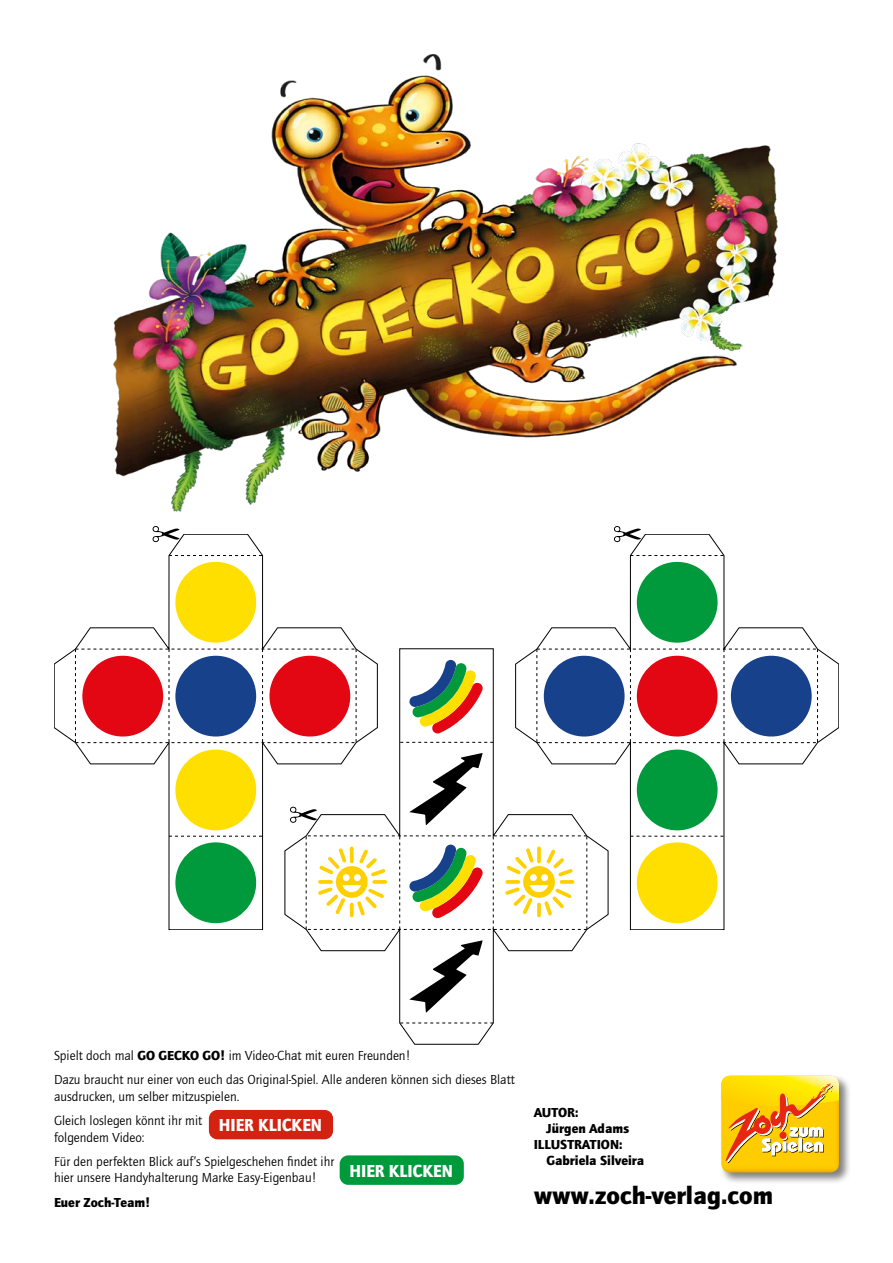
<style>
.page{position:relative;width:893px;height:1263px;background:#fff}
.page>*{position:absolute;margin:0;border:0;box-sizing:border-box;transform-origin:0 0}
.t1{font:900 25.5px "Quay Itc T";color:#000}
.t2{font:900 18px "Quay Itc T";color:#fff;scale:.92 1}
.t3{font:13.5px/24.8px "Quay Itc T";color:#000}
.t4{font:900 13.5px "Quay Itc T";color:#000}
.s1{font-weight:900}
</style>
<div class="page">
<img style="left:113px;top:54px;width:665px;height:458px">
<div style="left:719px;top:1074px;width:132px;height:110px;background:#000;opacity:.5"></div>
<img style="left:721px;top:1163px;width:9px;height:3px">
<svg style="left:721px;top:1076px;width:118px;height:87px;background:#f4bf25"></svg>
<svg style="left:54px;top:534px;width:302px;height:396px"></svg>
<svg style="left:169px;top:555px;width:94px;height:1px"></svg>
<svg style="left:75px;top:649px;width:210px;height:94px"></svg>
<svg style="left:169px;top:836px;width:94px;height:1px"></svg>
<svg style="left:153px;top:526px;width:27px;height:16px"></svg>
<div style="left:175px;top:562px;width:81px;height:81px;background:#ffdf00;border-radius:50%"></div>
<div style="left:82px;top:656px;width:81px;height:80px;background:#e30613;border-radius:50%"></div>
<div style="left:175px;top:656px;width:81px;height:80px;background:#17428b;border-radius:50%"></div>
<div style="left:269px;top:656px;width:81px;height:80px;background:#e30613;border-radius:50%"></div>
<div style="left:175px;top:749px;width:81px;height:81px;background:#ffdf00;border-radius:50%"></div>
<div style="left:175px;top:842px;width:81px;height:81px;background:#00993c;border-radius:50%"></div>
<svg style="left:537px;top:534px;width:302px;height:396px"></svg>
<svg style="left:630px;top:555px;width:94px;height:1px"></svg>
<svg style="left:608px;top:649px;width:210px;height:94px"></svg>
<svg style="left:630px;top:836px;width:94px;height:1px"></svg>
<svg style="left:614px;top:526px;width:27px;height:16px"></svg>
<div style="left:637px;top:562px;width:81px;height:81px;background:#00993c;border-radius:50%"></div>
<div style="left:544px;top:656px;width:81px;height:80px;background:#17428b;border-radius:50%"></div>
<div style="left:637px;top:656px;width:81px;height:80px;background:#e30613;border-radius:50%"></div>
<div style="left:731px;top:656px;width:81px;height:80px;background:#17428b;border-radius:50%"></div>
<div style="left:637px;top:749px;width:81px;height:81px;background:#00993c;border-radius:50%"></div>
<div style="left:637px;top:842px;width:81px;height:81px;background:#ffdf00;border-radius:50%"></div>
<svg style="left:285px;top:648px;width:323px;height:396px"></svg>
<svg style="left:400px;top:1023px;width:93px;height:1px"></svg>
<svg style="left:400px;top:742px;width:93px;height:1px"></svg>
<svg style="left:409px;top:940px;width:74px;height:72px"></svg>
<svg style="left:409px;top:753px;width:74px;height:72px"></svg>
<svg style="left:306px;top:836px;width:282px;height:94px"></svg>
<svg style="left:409px;top:660px;width:74px;height:74px"></svg>
<svg style="left:290px;top:807px;width:27px;height:16px"></svg>
<div style="left:209px;top:1110px;width:124px;height:29px;background:#d32210;border-radius:9px"></div>
<div style="left:340px;top:1155px;width:124px;height:30px;background:#00993c;border-radius:9px"></div>
<p class="t3" style="left:54px;top:1043px;width:462px">Spielt doch mal <span class="s1">GO GECKO GO!</span> im Video-Chat mit euren Freunden!<br>Dazu braucht nur einer von euch das Original-Spiel. Alle anderen können sich dieses Blatt</p>
<p class="t3" style="left:54px;top:1083px;width:187px">ausdrucken, um selber mitzuspielen.<br>Gleich loslegen könnt ihr mit</p>
<p class="t3" style="left:54px;top:1124px;width:282px">folgendem Video:<br>Für den perfekten Blick auf’s Spielgeschehen findet ihr</p>
<p class="t3" style="left:54px;top:1165px;width:264px">hier unsere Handyhalterung Marke Easy-Eigenbau!</p>
<p class="t4" style="left:54px;top:1195px;width:98px">Euer Zoch-Team!</p>
<h2 class="t2" style="left:219px;top:1114px;width:114px">HIER KLICKEN</h2>
<h2 class="t2" style="left:349px;top:1160px;width:114px">HIER KLICKEN</h2>
<p class="t4" style="left:534px;top:1104px;width:46px">AUTOR:</p>
<p class="t4" style="left:546px;top:1120px;width:84px">Jürgen Adams</p>
<p class="t4" style="left:534px;top:1137px;width:90px">ILLUSTRATION:</p>
<p class="t4" style="left:546px;top:1153px;width:99px">Gabriela Silveira</p>
<h1 class="t1" style="left:534px;top:1181px;width:241px">www.zoch-verlag.com</h1>
</div>
